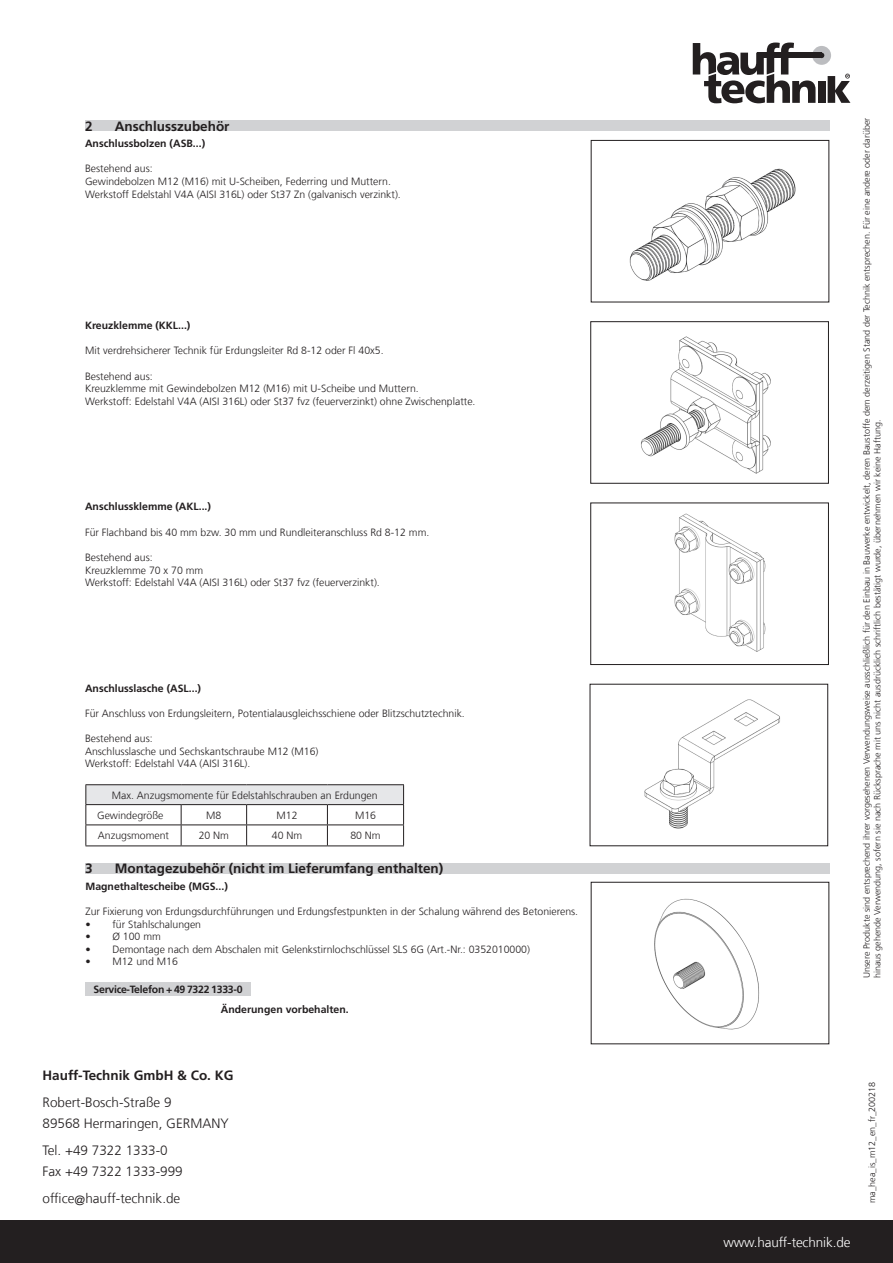
<style>
.page{position:relative;width:893px;height:1263px;background:#fff}
.page>*{position:absolute;margin:0;border:0;box-sizing:border-box;transform-origin:0 0}
.t1{font:300 13.5px/21px "Frutigerfor Hauff";color:#231f20}
.Überschriften{font:700 13.5px "Frutigerfor Hauff";color:#231f20}
.t2{font:300 13.5px "Frutigerfor Hauff";letter-spacing:-.01em;color:#fff}
.t3{font:300 10.5px/12.6px "Frutigerfor Hauff";color:#231f20}
.t4{font:700 10.5px "Frutigerfor Hauff";color:#231f20}
.t5{font:700 10.5px "Frutigerfor Hauff";letter-spacing:-.025em;color:#231f20}
.t6{font:300 9px/10.5px "Frutigerfor Hauff";color:#231f20}
</style>
<div class="page">
<svg style="left:693px;top:43px;width:157px;height:60px"></svg>
<div style="left:757px;top:53px;width:65px;height:5px;background:#231f20"></div>
<div style="left:0;top:1220px;width:893px;height:43px;background:#231f20"></div>
<div style="left:85px;top:121px;width:744px;height:10px;background:#d1d2d4"></div>
<img style="left:641px;top:336px;width:130px;height:138px">
<div style="left:590px;top:321px;width:239px;height:163px;border:1px solid #231f20"></div>
<img style="left:629px;top:168px;width:167px;height:113px">
<div style="left:591px;top:140px;width:238px;height:162px;border:1px solid #231f20"></div>
<img style="left:674px;top:513px;width:92px;height:139px">
<div style="left:590px;top:503px;width:239px;height:162px;border:1px solid #231f20"></div>
<img style="left:644px;top:699px;width:136px;height:130px">
<hr style="left:85px;top:845px;width:96px;height:1px;background:#231f20">
<hr style="left:181px;top:845px;width:66px;height:1px;background:#231f20">
<hr style="left:247px;top:845px;width:80px;height:1px;background:#231f20">
<hr style="left:327px;top:845px;width:77px;height:1px;background:#231f20">
<hr style="left:85px;top:784px;width:96px;height:1px;background:#231f20">
<hr style="left:181px;top:784px;width:66px;height:1px;background:#231f20">
<hr style="left:247px;top:784px;width:80px;height:1px;background:#231f20">
<hr style="left:327px;top:784px;width:77px;height:1px;background:#231f20">
<svg style="left:85px;top:785px;width:319px;height:60px"></svg>
<hr style="left:85px;top:824px;width:96px;height:1px;background:#231f20">
<hr style="left:181px;top:824px;width:66px;height:1px;background:#231f20">
<hr style="left:247px;top:824px;width:80px;height:1px;background:#231f20">
<hr style="left:327px;top:824px;width:77px;height:1px;background:#231f20">
<img style="left:654px;top:898px;width:106px;height:132px">
<div style="left:591px;top:882px;width:238px;height:162px;border:1px solid #231f20"></div>
<div style="left:85px;top:863px;width:744px;height:10px;background:#d1d2d4"></div>
<div style="left:85px;top:982px;width:166px;height:14px;background:#d1d2d4"></div>
<p class="Überschriften" style="left:85px;top:118px;width:9px">2</p>
<p class="Überschriften" style="left:115px;top:118px;width:116px">Anschlusszubehör</p>
<p class="t4" style="left:85px;top:137px;width:122px">Anschlussbolzen (ASB...)</p>
<p class="t3" style="left:85px;top:162px;width:69px">Bestehend aus:</p>
<p class="t3" style="left:85px;top:175px;width:317px">Gewindebolzen M12 (M16) mit U-Scheiben, Federring und Muttern.<br>Werkstoff Edelstahl V4A (AISI 316L) oder St37 Zn (galvanisch verzinkt).</p>
<p class="t4" style="left:85px;top:319px;width:107px">Kreuzklemme (KKL...)</p>
<p class="t3" style="left:85px;top:344px;width:300px">Mit verdrehsicherer Technik für Erdungsleiter Rd 8-12 oder Fl 40x5.</p>
<p class="t3" style="left:85px;top:370px;width:69px">Bestehend aus:</p>
<p class="t3" style="left:85px;top:382px;width:335px">Kreuzklemme mit Gewindebolzen M12 (M16) mit U-Scheibe und Muttern.</p>
<p class="t3" style="left:85px;top:395px;width:392px">Werkstoff: Edelstahl V4A (AISI 316L) oder St37 fvz (feuerverzinkt) ohne Zwischenplatte.</p>
<p class="t4" style="left:85px;top:500px;width:127px">Anschlussklemme (AKL...)</p>
<p class="t3" style="left:85px;top:526px;width:346px">Für Flachband bis 40 mm bzw. 30 mm und Rundleiteranschluss Rd 8-12 mm.</p>
<p class="t3" style="left:85px;top:551px;width:69px">Bestehend aus:</p>
<p class="t3" style="left:85px;top:563px;width:120px">Kreuzklemme 70 x 70 mm</p>
<p class="t3" style="left:85px;top:576px;width:296px">Werkstoff: Edelstahl V4A (AISI 316L) oder St37 fvz (feuerverzinkt).</p>
<p class="t4" style="left:85px;top:682px;width:118px">Anschlusslasche (ASL...)</p>
<p class="t3" style="left:85px;top:707px;width:381px">Für Anschluss von Erdungsleitern, Potentialausgleichsschiene oder Blitzschutztechnik.</p>
<p class="t3" style="left:85px;top:732px;width:69px">Bestehend aus:</p>
<p class="t3" style="left:85px;top:745px;width:235px">Anschlusslasche und Sechskantschraube M12 (M16)</p>
<p class="t3" style="left:85px;top:757px;width:167px">Werkstoff: Edelstahl V4A (AISI 316L).</p>
<p class="t3" style="left:112px;top:788px;width:267px">Max. Anzugsmomente für Edelstahlschrauben an Erdungen</p>
<p class="t3" style="left:97px;top:808px;width:68px">Gewindegröße</p>
<p class="t3" style="left:206px;top:808px;width:17px">M8</p>
<p class="t3" style="left:277px;top:808px;width:23px">M12</p>
<p class="t3" style="left:355px;top:808px;width:23px">M16</p>
<p class="t3" style="left:98px;top:829px;width:73px">Anzugsmoment</p>
<p class="t3" style="left:199px;top:829px;width:32px">20 Nm</p>
<p class="t3" style="left:272px;top:829px;width:32px">40 Nm</p>
<p class="t3" style="left:350px;top:829px;width:32px">80 Nm</p>
<p class="Überschriften" style="left:85px;top:860px;width:9px">3</p>
<p class="Überschriften" style="left:115px;top:860px;width:330px">Montagezubehör (nicht im Lieferumfang enthalten)</p>
<p class="t4" style="left:85px;top:880px;width:144px">Magnethaltescheibe (MGS...)</p>
<p class="t3" style="left:85px;top:905px;width:494px">Zur Fixierung von Erdungsdurchführungen und Erdungsfestpunkten in der Schalung während des Betonierens.</p>
<p class="t3" style="left:85px;top:917px;width:117px">• für Stahlschalungen</p>
<p class="t3" style="left:85px;top:930px;width:77px">• Ø 100 mm</p>
<p class="t3" style="left:85px;top:943px;width:446px">• Demontage nach dem Abschalen mit Gelenkstirnlochschlüssel SLS 6G (Art.-Nr.: 0352010000)</p>
<p class="t3" style="left:85px;top:955px;width:94px">• M12 und M16</p>
<p class="t5" style="left:94px;top:983px;width:150px">Service-Telefon + 49 7322 1333-0</p>
<p class="t4" style="left:221px;top:1002px;width:129px">Änderungen vorbehalten.</p>
<p class="Überschriften" style="left:43px;top:1067px;width:193px">Hauff-Technik GmbH &amp; Co. KG</p>
<p class="t1" style="left:43px;top:1092px;width:188px">Robert-Bosch-Straße 9<br>89568 Hermaringen, GERMANY</p>
<p class="t1" style="left:43px;top:1140px;width:142px">Tel. +49 7322 1333-0<br>Fax +49 7322 1333-999</p>
<p class="t1" style="left:43px;top:1188px;width:139px">office@hauff-technik.de</p>
<p class="t6" style="left:861px;top:978px;width:862px;rotate:-90deg">Unsere Produkte sind entsprechend ihrer vorgesehenen Verwendungsweise ausschließlich für den Einbau in Bauwerke entwickelt, deren Baustoffe dem derzeitigen Stand der Technik entsprechen. Für eine andere oder darüber hinaus gehende Verwendung, sofern sie nach Rücksprache mit uns nicht ausdrücklich schriftlich bestätigt wurde, übernehmen wir keine Haftung.</p>
<p class="t2" style="left:723px;top:1234px;width:128px">www.hauff-technik.de</p>
<p class="t6" style="left:867px;top:1203px;width:123px;rotate:-90deg">ma_hea_is_m12_en_fr_200218</p>
</div>
